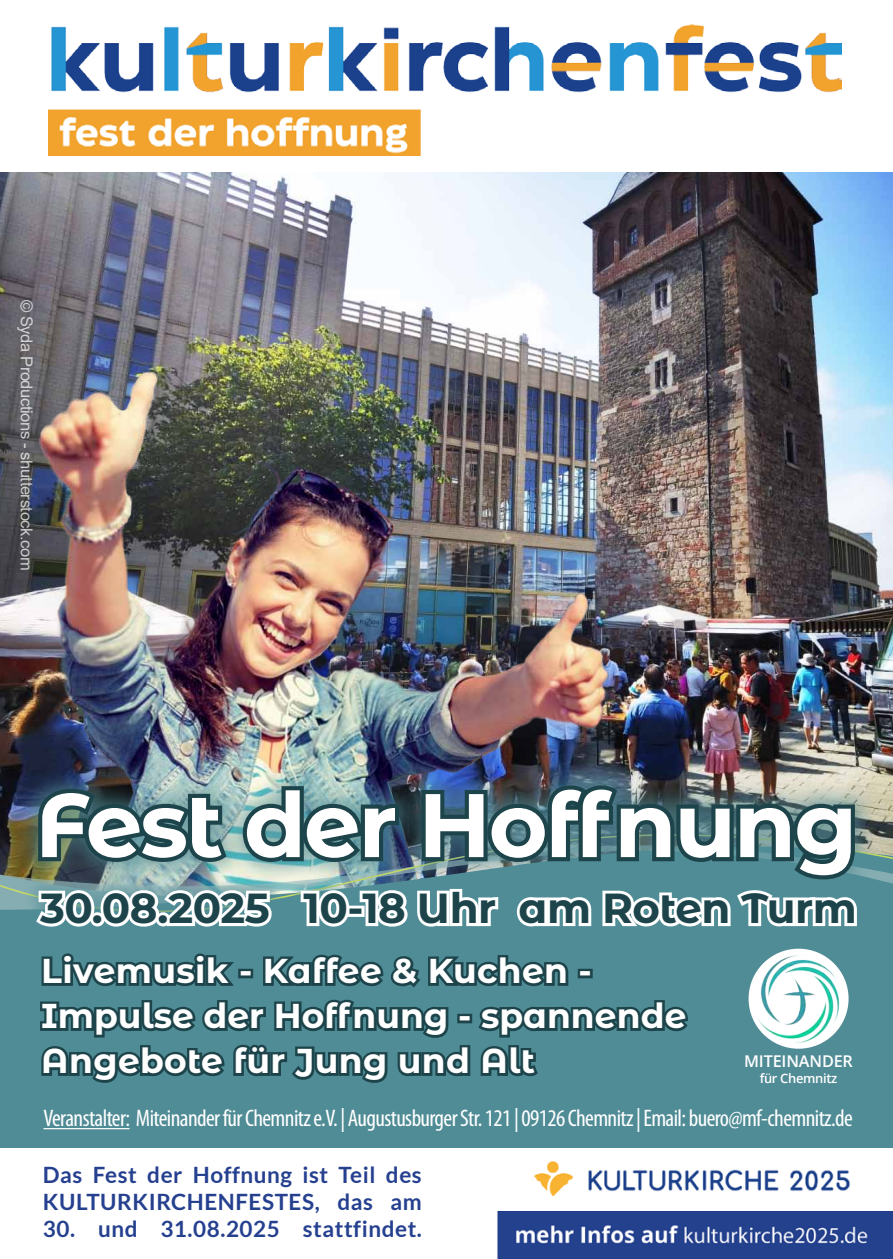
<style>
.page{position:relative;width:893px;height:1259px;background:#fff}
.page>*{position:absolute;margin:0;border:0;box-sizing:border-box;transform-origin:0 0}
.t1{font:700 90px "Montserrat Alternates";letter-spacing:-.025em;color:#fff}
.t2{font:700 42px "Montserrat Alternates";letter-spacing:-.01em;color:#1d444a}
.t3{font:700 34.5px/45px "Montserrat Alternates";letter-spacing:.01em;color:#fff}
.t4{font:condensed 24px "Myriad Pro";letter-spacing:-.025em;color:#fff}
.t5{font:700 22.5px/27px "Lato";letter-spacing:.025em;color:#25408f}
.t6{font:16.5px "Arial";letter-spacing:-.025em;color:#fff}
.t7{font:600 16.2px "Open Sans";letter-spacing:-.01em;color:#fff}
.t8{font:600 12.9px "Open Sans";letter-spacing:-.025em;color:#fff}
</style>
<div class="page">
<img style="left:0;top:172px;width:893px;height:568px">
<img style="left:0;top:342px;width:643px;height:398px">
<div style="left:0;top:995px;width:893px;height:94px;background:#508c96"></div>
<img style="left:0;top:740px;width:893px;height:255px">
<div style="left:0;top:1089px;width:893px;height:170px;background:#508c96"></div>
<div style="left:749px;top:948px;width:100px;height:100px;background:#fff;border-radius:50%"></div>
<img style="left:754px;top:954px;width:91px;height:91px">
<hr style="left:43px;top:1128px;width:87px;height:1px;background:#fff">
<div style="left:14px;top:762px;width:864px;height:141px;background:#508c96;opacity:.67"></div>
<div style="left:22px;top:873px;width:850px;height:69px;background:#508c96"></div>
<img style="left:32px;top:781px;width:828px;height:146px">
<div style="left:0;top:1148px;width:893px;height:111px;background:#fff"></div>
<div style="left:33px;top:946px;width:662px;height:143px;background:#508c96"></div>
<svg style="left:41px;top:953px;width:199px;height:34px"></svg>
<div style="left:238px;top:968px;width:15px;height:10px;border:5px solid #1d444a"></div>
<svg style="left:263px;top:954px;width:306px;height:34px"></svg>
<div style="left:578px;top:968px;width:15px;height:10px;border:5px solid #1d444a"></div>
<svg style="left:40px;top:999px;width:648px;height:84px"></svg>
<img style="left:497px;top:1211px;width:396px;height:48px">
<img style="left:49px;top:24px;width:793px;height:132px">
<img style="left:534px;top:1161px;width:316px;height:34px">
<p class="t6" style="left:38px;top:300px;width:272px;rotate:90deg">© Syda Productions - shutterstock.com</p>
<h1 class="t1" style="left:35px;top:760px;width:823px">Fest der Hoffnung</h1>
<h2 class="t2" style="left:40px;top:878px;width:818px">30.08.2025 10-18 Uhr am Roten Turm</h2>
<h3 class="t3" style="left:41px;top:946px;width:647px">Livemusik - Kaffee &amp; Kuchen -<br>Impulse der Hoffnung - spannende<br>Angebote für Jung und Alt</h3>
<p class="t7" style="left:744px;top:1050px;width:110px">MITEINANDER</p>
<p class="t8" style="left:760px;top:1069px;width:79px">FÜR CHEMNITZ</p>
<p class="t4" style="left:43px;top:1103px;width:811px">Veranstalter: Miteinander für Chemnitz e.V. | Augustusburger Str. 121 | 09126 Chemnitz | Email: buero@mf-chemnitz.de</p>
<p class="t5" style="left:43px;top:1160px;width:380px">Das Fest der Hoffnung ist Teil des<br>Kulturkirchenfestes, das am</p>
<p class="t5" style="left:43px;top:1214px;width:381px">30. und 31.08.2025 stattfindet.</p>
</div>
